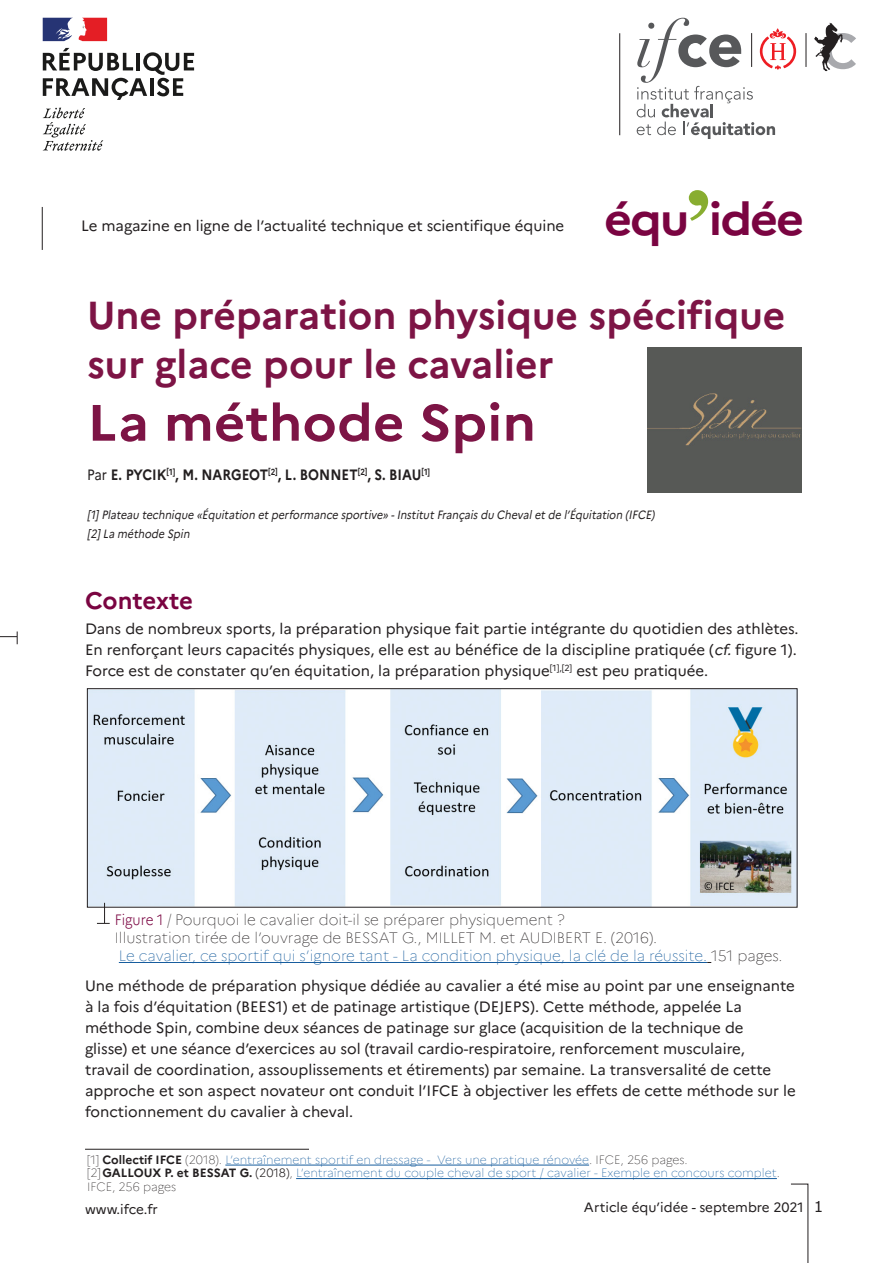
<style>
.page{position:relative;width:893px;height:1263px;background:#fff}
.page>*{position:absolute;margin:0;border:0;box-sizing:border-box;transform-origin:0 0}
.t1{font:700 51px "Marianne";color:#7d1445;scale:1.07 1}
.t2{font:700 45px "Marianne";letter-spacing:-.04em;color:#7a0441;scale:1.08 1}
.t3{font:700 39px/49.5px "Marianne";color:#7d1445}
.titre_paragraphe{font:700 24px "Marianne";letter-spacing:-.01em;color:#7a0441}
.t4{font:15px/21px "Marianne";color:#231f20}
.t5{font:100 15px "Marianne";color:#175d9e}
.t6{font:100 15px "Marianne";color:#231f20}
.t7{font:100 15px "Marianne";color:#231f20;scale:.9 1}
.t8{font:700 15px "Marianne";color:#231f20;scale:.88 1}
.Normal_e{font:15px "Verdana";color:#231f20}
.t9{font:13.5px "Marianne";color:#231f20}
.t10{font:100 12px/13.5px "Marianne";color:#175d9e}
.t11{font:italic 12px "Marianne";color:#231f20;scale:.88 1}
.s1{font-family:"Century Schoolbook";font-size:92.7px;color:#88ad30}
.s2{font-weight:400}
.s3{font-style:italic}
.s4{font-weight:300;color:#7a0441}
.s5{color:#231f20}
.s6{font-weight:700;color:#231f20}
.s7{font-weight:300;color:#231f20}
</style>
<div class="page">
<svg style="left:791px;top:1183px;width:18px;height:80px"></svg>
<hr style="left:42px;top:207px;width:1px;height:43px;background:#231f20">
<svg style="left:43px;top:48px;width:151px;height:52px"></svg>
<svg style="left:43px;top:108px;width:60px;height:43px"></svg>
<svg style="left:43px;top:18px;width:29px;height:23px"></svg>
<svg style="left:79px;top:18px;width:28px;height:23px"></svg>
<hr style="left:806px;top:33px;width:1px;height:34px;background:#231f20">
<hr style="left:619px;top:33px;width:1px;height:102px;background:#231f20">
<svg style="left:814px;top:23px;width:42px;height:48px"></svg>
<svg style="left:637px;top:18px;width:159px;height:121px"></svg>
<div style="left:647px;top:348px;width:155px;height:144px;background:#575956"></div>
<hr style="left:225px;top:1165px;width:364px;height:1px;background:#175d9e">
<hr style="left:296px;top:1178px;width:481px;height:1px;background:#175d9e">
<hr style="left:85px;top:1149px;width:224px;height:1px;background:#231f20">
<img style="left:89px;top:690px;width:706px;height:215px">
<div style="left:87px;top:688px;width:710px;height:219px;border:1px solid #231f20"></div>
<hr style="left:119px;top:962px;width:588px;height:1px;background:#175d9e">
<svg style="left:0;top:631px;width:18px;height:13px"></svg>
<svg style="left:97px;top:903px;width:13px;height:21px"></svg>
<p class="t4" style="left:81px;top:215px;width:485px">Le magazine en ligne de l’actualité technique et scientifique équine</p>
<p class="t2" style="left:604px;top:192px;width:187px">équ<span class="s1">’</span>idée</p>
<p class="t3" style="left:87px;top:290px;width:700px">Une préparation physique spécifique sur glace pour le cavalier</p>
<p class="t1" style="left:87px;top:391px;width:421px">La méthode Spin</p>
<p class="t8" style="left:87px;top:465px;width:391px"><span class="s2">Par</span> E. PYCIK<sup>[1]</sup>, M. NARGEOT<sup>[2]</sup>, L. BONNET<sup>[2]</sup>, S. BIAU<sup>[1]</sup></p>
<p class="t11" style="left:87px;top:507px;width:649px">[1]Plateau technique «Équitation etperformance sportive» -InstitutFrançaisdu Chevaletde l’Équitation (IFCE)</p>
<p class="t11" style="left:87px;top:527px;width:121px">[2]La méthode Spin</p>
<p class="titre_paragraphe" style="left:85px;top:586px;width:110px">Contexte</p>
<p class="t4" style="left:85px;top:618px;width:715px">Dans de nombreux sports, la préparation physique fait partie intégrante du quotidien des athlètes.<br>En renforçant leurs capacités physiques, elle est au bénéfice de la discipline pratiquée (<span class="s3">cf.</span>figure 1).<br>Force est de constater qu’en équitation, la préparation physique<sup>[1],[2]</sup> est peu pratiquée.</p>
<p class="t7" style="left:115px;top:910px;width:501px"><span class="s4">Figure 1</span> / Pourquoi le cavalier doit-il se préparer physiquement ?</p>
<p class="t6" style="left:115px;top:928px;width:544px">Illustration tirée de l’ouvrage de BESSAT G., MILLET M. et AUDIBERT E. (2016).</p>
<p class="t5" style="left:119px;top:946px;width:665px">Le cavalier, ce sportif qui s’ignore tant - La condition physique, la clé de la réussite. <span class="s5">151 pages.</span></p>
<p class="t4" style="left:85px;top:975px;width:712px">Une méthode de préparation physique dédiée au cavalier a été mise au point par une enseignante à la fois d’équitation (BEES1) et de patinage artistique (DEJEPS). Cette méthode, appelée La méthode Spin, combine deux séances de patinage sur glace (acquisition de la technique de<br>glisse) et une séance d’exercices au sol (travail cardio-respiratoire, renforcement musculaire,<br>travail de coordination, assouplissements et étirements) par semaine. La transversalité de cette approche et son aspect novateur ont conduit l’IFCE à objectiver les effets de cette méthode sur le fonctionnement du cavalier à cheval.</p>
<p class="t10" style="left:87px;top:1152px;width:602px"><span class="s5">[1]</span> <span class="s6">Collectif IFCE</span> <span class="s5">(2018).</span> L’entraînement sportif en dressage - Vers une pratique rénovée<span class="s5">. IFCE, 256 pages.</span></p>
<p class="t10" style="left:87px;top:1166px;width:694px"><span class="s5">[2]</span><span class="s6">GALLOUX P. et BESSAT G.</span> <span class="s7">(2018)</span><span class="s5">,</span> L’entraînement du couple cheval de sport / cavalier - Exemple en concours complet<span class="s5">.<br>IFCE, 256 pages</span></p>
<p class="t9" style="left:85px;top:1200px;width:74px">www.ifce.fr</p>
<p class="t9" style="left:584px;top:1199px;width:221px">Article équ’idée - septembre 2021</p>
<p class="Normal_e" style="left:814px;top:1197px;width:11px">1</p>
</div>
